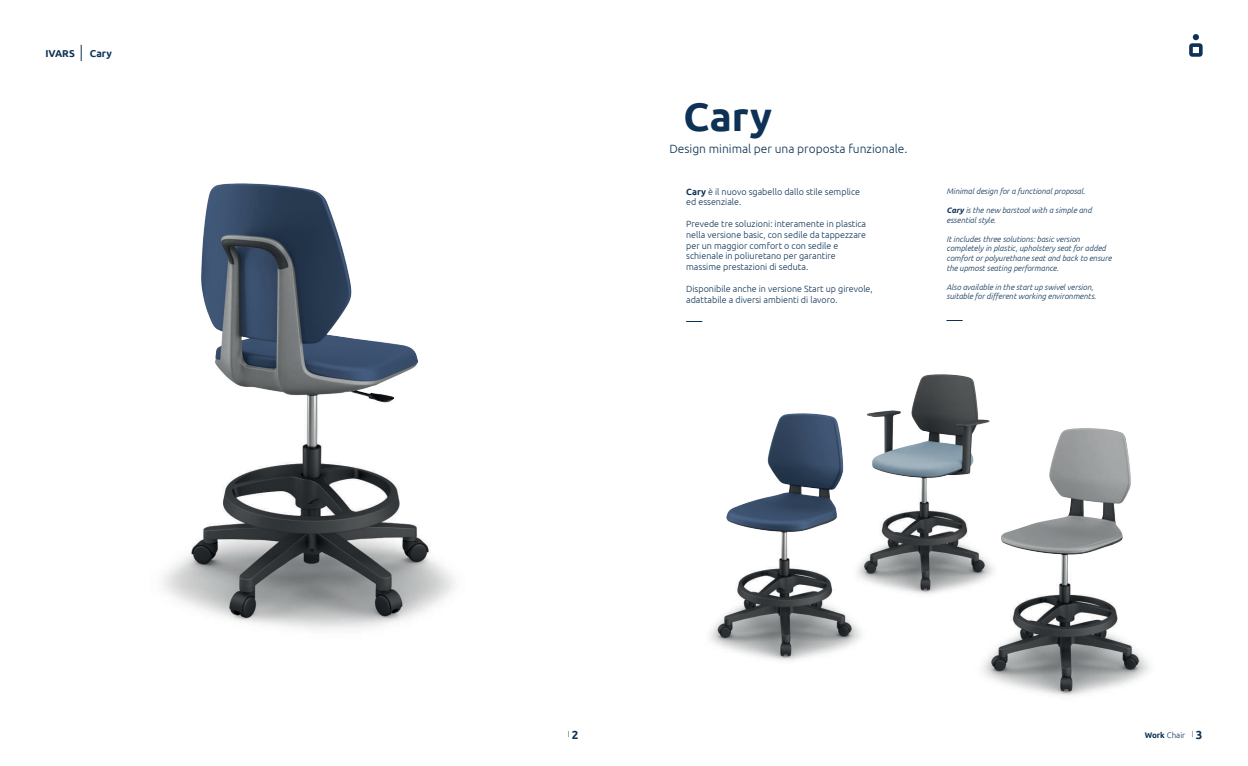
<style>
.page{position:relative;width:1248px;height:766px;background:#fff}
.page>*{position:absolute;margin:0;border:0;box-sizing:border-box;transform-origin:0 0}
.t1{font:700 40px "Ubuntu";color:#0d3256}
.t2{font:300 12px "Ubuntu";color:#0d3256}
.t3{font:700 10px "Ubuntu";color:#0d3256}
.t4{font:300 9px/10.8px "Ubuntu";color:#0d3256}
.t5{font:italic 300 8px/9.6px "Ubuntu";color:#0d3256}
.t6{font:300 8px "Ubuntu";color:#0d3256}
.t7{font:300 6.4px "Ubuntu";color:#0d3256}
.s1{font-weight:700}
.s2{font-weight:700;font-size:11.7px}
</style>
<div class="page">
<svg style="left:1189px;top:34px;width:13px;height:23px"></svg>
<svg style="left:81px;top:45px;width:1px;height:16px"></svg>
<svg style="left:686px;top:321px;width:16px;height:1px"></svg>
<svg style="left:946px;top:320px;width:16px;height:1px"></svg>
<img style="left:162px;top:183px;width:293px;height:447px">
<img style="left:710px;top:413px;width:152px;height:248px">
<img style="left:838px;top:374px;width:140px;height:224px">
<img style="left:968px;top:405px;width:183px;height:291px">
<p class="t3" style="left:45px;top:47px;width:31px">IVARS</p>
<p class="t3" style="left:90px;top:47px;width:24px">Cary</p>
<h1 class="t1" style="left:683px;top:92px;width:90px">Cary</h1>
<h2 class="t2" style="left:669px;top:142px;width:239px">Design minimal per una proposta funzionale.</h2>
<p class="t4" style="left:686px;top:186px;width:175px"><span class="s1">Cary</span> è il nuovo sgabello dallo stile semplice ed essenziale.</p>
<p class="t4" style="left:686px;top:218px;width:181px">Prevede tre soluzioni: interamente in plastica nella versione basic, con sedile da tappezzare per un maggior comfort o con sedile e schienale in poliuretano per garantire massime prestazioni di seduta.</p>
<p class="t4" style="left:686px;top:283px;width:188px">Disponibile anche in versione Start up girevole, adattabile a diversi ambienti di lavoro.</p>
<p class="t5" style="left:946px;top:186px;width:140px">Minimal design for a functional proposal.</p>
<p class="t5" style="left:946px;top:205px;width:147px"><span class="s1">Cary</span> is the new barstool with a simple and essential style.</p>
<p class="t5" style="left:946px;top:234px;width:166px">It includes three solutions: basic version completely in plastic, upholstery seat for added comfort or polyurethane seat and back to ensure the upmost seating performance.</p>
<p class="t5" style="left:946px;top:282px;width:151px">Also available in the start up swivel version, suitable for different working environments.</p>
<p class="t7" style="left:568px;top:730px;width:12px">| <span class="s2">2</span></p>
<p class="t6" style="left:1144px;top:729px;width:59px"><span class="s1">Work</span> Chair <span class="s2">3</span></p>
<p class="t7" style="left:1191px;top:730px;width:3px">|</p>
</div>
